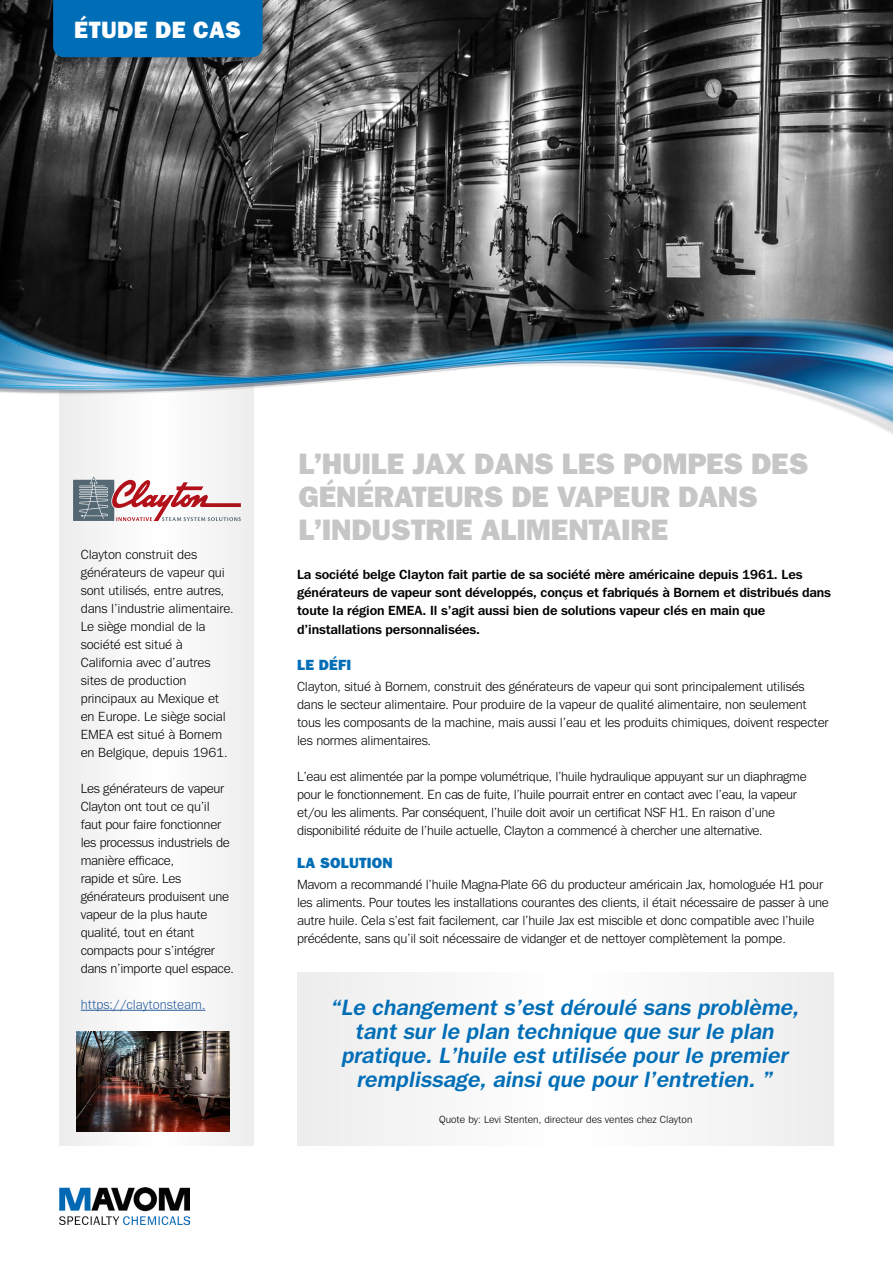
<style>
.page{position:relative;width:893px;height:1263px;background:#fff}
.page>*{position:absolute;margin:0;border:0;box-sizing:border-box;transform-origin:0 0}
.t1{font:800 30px/33px "Tee Franklin";letter-spacing:-.005em;color:#c6c6c6}
.t2{font:800 24px "Tee Franklin";letter-spacing:.015em;color:#fff}
.t3{font:italic 700 22.5px/24px "Tee Franklin";color:#006eb7;text-align:center}
.t4{font:800 15px "Tee Franklin";letter-spacing:.015em;color:#006eb7}
.t5{font:13.5px/18px "Tee Franklin";letter-spacing:-.02em;color:#000}
.t6{font:700 13.5px/18.1px "Tee Franklin";letter-spacing:-.01em;color:#000}
.t7{font:13.5px "Tee Franklin";color:#275b9b}
.t8{font:10.5px "Tee Franklin";color:#000}
</style>
<div class="page">
<img style="left:0;top:0;width:893px;height:292px">
<div style="left:60px;top:383px;width:194px;height:762px;background:#f6f6f6"></div>
<div style="left:46px;top:0;width:230px;height:71px;background:#000;opacity:.5"></div>
<div style="left:53px;top:0;width:210px;height:57px;background:#006eb7"></div>
<div style="left:298px;top:972px;width:535px;height:173px;background:#f6f6f6"></div>
<img style="left:60px;top:1188px;width:130px;height:37px">
<img style="left:0;top:292px;width:893px;height:158px">
<svg style="left:73px;top:476px;width:168px;height:45px"></svg>
<img style="left:77px;top:1031px;width:153px;height:101px">
<hr style="left:81px;top:1010px;width:124px;height:1px;background:#275b9b">
<h2 class="t2" style="left:74px;top:15px;width:168px">ÉTUDE DE CAS</h2>
<p class="t5" style="left:81px;top:545px;width:154px">Clayton construit des générateurs de vapeur qui sont utilisés, entre autres, dans l’industrie alimentaire.<br>Le siège mondial de la société est situé à<br>California avec d’autres sites de production principaux au Mexique et en Europe. Le siège social<br>EMEA est situé à Bornem en Belgique, depuis 1961.</p>
<p class="t5" style="left:81px;top:779px;width:155px">Les générateurs de vapeur<br>Clayton ont tout ce qu’il faut pour faire fonctionner les processus industriels de manière efficace,<br>rapide et sûre. Les générateurs produisent une vapeur de la plus haute qualité, tout en étant compacts pour s’intégrer dans n’importe quel espace.</p>
<p class="t7" style="left:81px;top:996px;width:126px">https://claytonsteam.</p>
<h1 class="t1" style="left:298px;top:447px;width:512px">L’HUILE JAX DANS LES POMPES DES<br>GÉNÉRATEURS DE VAPEUR DANS<br>L’INDUSTRIE ALIMENTAIRE</h1>
<p class="t6" style="left:297px;top:565px;width:535px">La société belge Clayton fait partie de sa société mère américaine depuis 1961. Les générateurs de vapeur sont développés, conçus et fabriqués à Bornem et distribués dans toute la région EMEA. Il s’agit aussi bien de solutions vapeur clés en main que d’installations personnalisées.</p>
<p class="t4" style="left:297px;top:655px;width:56px">LE DÉFI</p>
<p class="t5" style="left:297px;top:677px;width:533px">Clayton, situé à Bornem, construit des générateurs de vapeur qui sont principalement utilisés dans le secteur alimentaire. Pour produire de la vapeur de qualité alimentaire, non seulement tous les composants de la machine, mais aussi l’eau et les produits chimiques, doivent respecter les normes alimentaires.</p>
<p class="t5" style="left:297px;top:767px;width:511px">L’eau est alimentée par la pompe volumétrique, l’huile hydraulique appuyant sur un diaphragme pour le fonctionnement. En cas de fuite, l’huile pourrait entrer en contact avec l’eau, la vapeur et/ou les aliments. Par conséquent, l’huile doit avoir un certificat NSF H1. En raison d’une disponibilité réduite de l’huile actuelle, Clayton a commencé à chercher une alternative.</p>
<p class="t4" style="left:297px;top:853px;width:97px">LA SOLUTION</p>
<p class="t5" style="left:297px;top:875px;width:533px">Mavom a recommandé l’huile Magna-Plate 66 du producteur américain Jax, homologuée H1 pour les aliments. Pour toutes les installations courantes des clients, il était nécessaire de passer à une autre huile. Cela s’est fait facilement, car l’huile Jax est miscible et donc compatible avec l’huile précédente, sans qu’il soit nécessaire de vidanger et de nettoyer complètement la pompe.</p>
<h3 class="t3" style="left:331px;top:995px;width:470px">“Le changement s’est déroulé sans problème, tant sur le plan technique que sur le plan pratique. L’huile est utilisée pour le premier remplissage, ainsi que pour l’entretien. ”</h3>
<p class="t8" style="left:439px;top:1113px;width:255px">Quote by: Levi Stenten, directeur des ventes chez Clayton</p>
</div>
